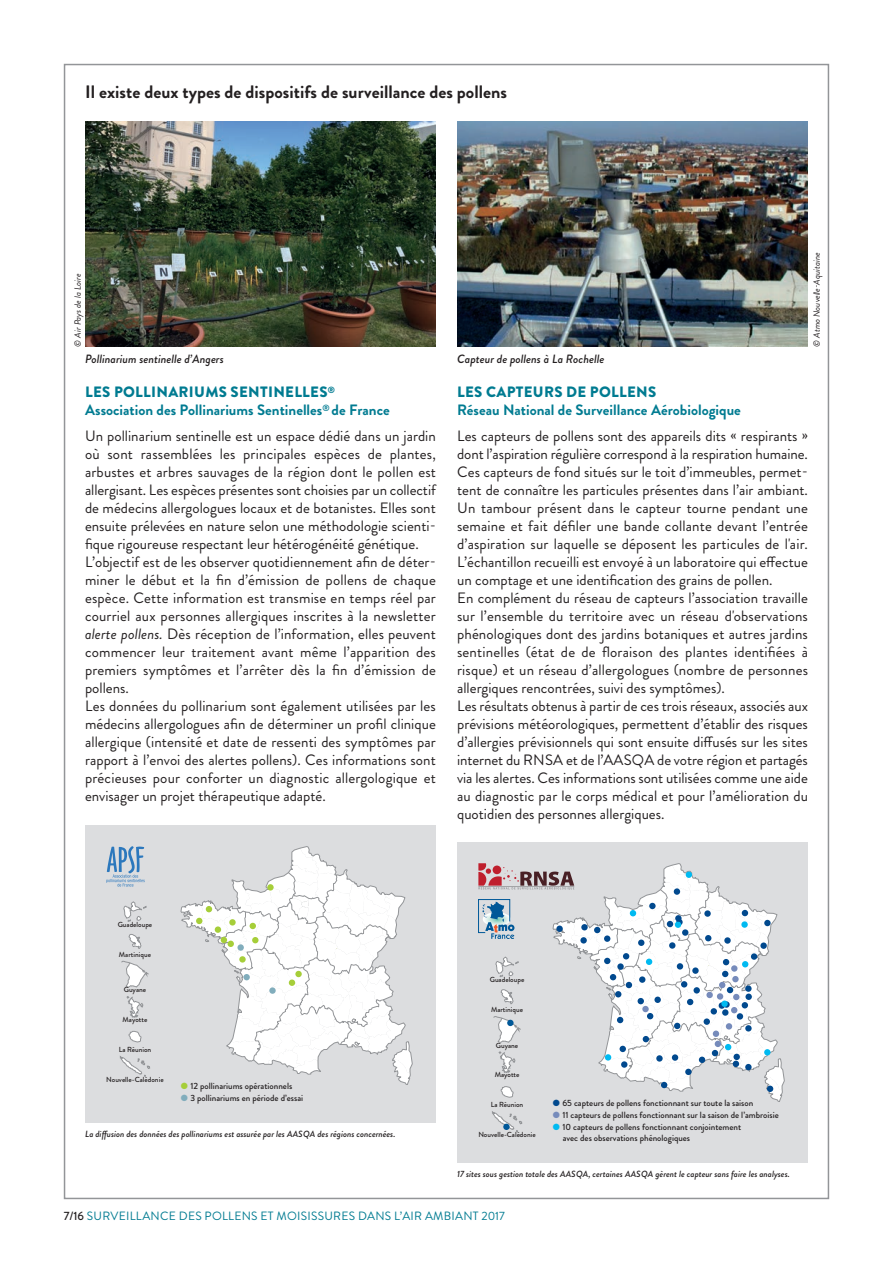
<style>
.page{position:relative;width:893px;height:1263px;background:#fff}
.page>*{position:absolute;margin:0;border:0;box-sizing:border-box;transform-origin:0 0}
.t1{font:700 18px "Brandon Grotesque";color:#231f20}
.t2{font:15px/18px "Brandon Grotesque";color:#231f20}
.t3{font:700 15px/18px "Brandon Grotesque";color:#007b91}
.t4{font:900 15px "Brandon Grotesque";letter-spacing:.02em;color:#007b91}
.t5{font:12px "Brandon Grotesque";letter-spacing:.02em;color:#007b91}
.t6{font:italic 500 12px "Brandon Grotesque";color:#231f20}
.t7{font:500 9px/10.5px "Brandon Grotesque";color:#231f20}
.t8{font:italic 500 9px "Brandon Grotesque";color:#231f20}
.t9{font:italic 9px "Brandon Grotesque";color:#231f20}
.t10{font:500 7.35px "Brandon Grotesque";color:#231f20}
.s1{font-weight:900}
.s2{font-style:italic}
.s3{color:#a6ce39}
.s4{color:#81adbc}
.s5{color:#01498e}
.s6{color:#768bbb}
.s7{color:#00baf1}
.s8{font-weight:500;color:#231f20}
</style>
<div class="page">
<img style="left:457px;top:121px;width:351px;height:226px">
<div style="left:457px;top:842px;width:351px;height:320px;background:#dcdddf"></div>
<svg style="left:492px;top:1111px;width:30px;height:21px"></svg>
<div style="left:503px;top:1123px;width:7px;height:7px;background:#005898;border-radius:50%"></div>
<img style="left:85px;top:121px;width:351px;height:226px">
<div style="left:85px;top:825px;width:351px;height:298px;background:#dcdddf"></div>
<svg style="left:181px;top:846px;width:232px;height:239px"></svg>
<div style="left:237px;top:944px;width:7px;height:7px;background:#81adbc;border-radius:50%"></div>
<div style="left:269px;top:987px;width:7px;height:7px;background:#81adbc;border-radius:50%"></div>
<div style="left:243px;top:974px;width:7px;height:6px;background:#81adbc;border-radius:50%"></div>
<div style="left:295px;top:971px;width:7px;height:6px;background:#a6ce39;border-radius:50%"></div>
<div style="left:289px;top:979px;width:6px;height:7px;background:#a6ce39;border-radius:50%"></div>
<div style="left:239px;top:956px;width:7px;height:6px;background:#a6ce39;border-radius:50%"></div>
<svg style="left:128px;top:934px;width:14px;height:15px"></svg>
<svg style="left:123px;top:901px;width:24px;height:21px"></svg>
<svg style="left:126px;top:996px;width:17px;height:22px"></svg>
<svg style="left:121px;top:961px;width:28px;height:27px"></svg>
<svg style="left:128px;top:1031px;width:14px;height:11px"></svg>
<svg style="left:120px;top:1056px;width:30px;height:21px"></svg>
<svg style="left:106px;top:846px;width:39px;height:41px"></svg>
<svg style="left:478px;top:863px;width:307px;height:239px"></svg>
<div style="left:675px;top:915px;width:7px;height:6px;background:#01498e;border-radius:50%"></div>
<p class="t1" style="left:85px;top:85px;width:423px">Il existe deux types de dispositifs de surveillance des pollens</p>
<p class="t9" style="left:74px;top:347px;width:74px;rotate:-90deg">© Air Pays de la Loire</p>
<p class="t6" style="left:85px;top:355px;width:140px">Pollinarium sentinelle d’Angers</p>
<p class="t6" style="left:457px;top:355px;width:149px">Capteur de pollens à La Rochelle</p>
<p class="t9" style="left:813px;top:347px;width:96px;rotate:-90deg">© Atmo Nouvelle-Aquitaine</p>
<p class="t3" style="left:85px;top:385px;width:306px"><span class="s1">LES POLLINARIUMS SENTINELLES</span><sup>®<br></sup>Association des Pollinariums Sentinelles<sup>®</sup> de France</p>
<p class="t2" style="left:85px;top:429px;width:352px">Un pollinarium sentinelle est un espace dédié dans un jardin où sont rassemblées les principales espèces de plantes, arbustes et arbres sauvages de la région dont le pollen est allergisant. Les espèces présentes sont choisies par un collectif de médecins allergologues locaux et de botanistes. Elles sont ensuite prélevées en nature selon une méthodologie scienti&shy;fique rigoureuse respectant leur hétérogénéité génétique.<br>L’objectif est de les observer quotidiennement afin de déter&shy;miner le début et la fin d’émission de pollens de chaque espèce. Cette information est transmise en temps réel par courriel aux personnes allergiques inscrites à la newsletter <span class="s2">alerte pollens.</span> Dès réception de l’information, elles peuvent commencer leur traitement avant même l’apparition des premiers symptômes et l’arrêter dès la fin d’émission de pollens.<br>Les données du pollinarium sont également utilisées par les médecins allergologues afin de déterminer un profil clinique allergique (intensité et date de ressenti des symptômes par rapport à l’envoi des alertes pollens). Ces informations sont précieuses pour conforter un diagnostic allergologique et envisager un projet thérapeutique adapté.</p>
<p class="t4" style="left:457px;top:387px;width:201px">LES CAPTEURS DE POLLENS</p>
<p class="t3" style="left:457px;top:403px;width:285px">Réseau National de Surveillance Aérobiologique</p>
<p class="t2" style="left:457px;top:429px;width:352px">Les capteurs de pollens sont des appareils dits « respirants » dont l’aspiration régulière correspond à la respiration humaine.<br>Ces capteurs de fond situés sur le toit d’immeubles, permet&shy;tent de connaître les particules présentes dans l’air ambiant.<br>Un tambour présent dans le capteur tourne pendant une semaine et fait défiler une bande collante devant l’entrée d’aspiration sur laquelle se déposent les particules de l'air.<br>L’échantillon recueilli est envoyé à un laboratoire qui effectue un comptage et une identification des grains de pollen.<br>En complément du réseau de capteurs l’association travaille sur l’ensemble du territoire avec un réseau d'observations phénologiques dont des jardins botaniques et autres jardins sentinelles (état de de floraison des plantes identifiées à risque) et un réseau d’allergologues (nombre de personnes allergiques rencontrées, suivi des symptômes).<br>Les résultats obtenus à partir de ces trois réseaux, associés aux prévisions météorologiques, permettent d’établir des risques d’allergies prévisionnels qui sont ensuite diffusés sur les sites internet du RNSA et de l’AASQA de votre région et partagés via les alertes. Ces informations sont utilisées comme une aide au diagnostic par le corps médical et pour l’amélioration du quotidien des personnes allergiques.</p>
<p class="t10" style="left:118px;top:920px;width:36px">Guadeloupe</p>
<p class="t10" style="left:119px;top:950px;width:34px">Martinique</p>
<p class="t10" style="left:124px;top:985px;width:24px">Guyane</p>
<p class="t10" style="left:123px;top:1015px;width:26px">Mayotte</p>
<p class="t10" style="left:119px;top:1045px;width:34px">La Réunion</p>
<p class="t10" style="left:106px;top:1075px;width:59px">Nouvelle-Calédonie</p>
<p class="t7" style="left:181px;top:1082px;width:113px"><span class="s3">●</span> 12 pollinariums opérationnels</p>
<p class="t7" style="left:181px;top:1094px;width:124px"><span class="s4">●</span> 3 pollinariums en période d’essai</p>
<p class="t8" style="left:85px;top:1131px;width:312px">La diffusion des données des pollinariums est assurée par les AASQA des régions concernées.</p>
<p class="t10" style="left:490px;top:975px;width:36px">Guadeloupe</p>
<p class="t10" style="left:491px;top:1005px;width:34px">Martinique</p>
<p class="t10" style="left:496px;top:1041px;width:24px">Guyane</p>
<p class="t10" style="left:495px;top:1070px;width:26px">Mayotte</p>
<p class="t10" style="left:491px;top:1100px;width:34px">La Réunion</p>
<p class="t10" style="left:478px;top:1130px;width:59px">Nouvelle-Calédonie</p>
<p class="t7" style="left:553px;top:1099px;width:202px"><span class="s5">●</span> 65 capteurs de pollens fonctionnant sur toute la saison</p>
<p class="t7" style="left:553px;top:1111px;width:228px"><span class="s6">●</span> 11 capteurs de pollens fonctionnant sur la saison de l’ambroisie</p>
<p class="t7" style="left:563px;top:1123px;width:180px;text-indent:-10px"><span class="s7">●</span> 10 capteurs de pollens fonctionnant conjointement avec des observations phénologiques</p>
<p class="t8" style="left:457px;top:1170px;width:334px">17 sites sous gestion totale des AASQA, certaines AASQA gèrent le capteur sans faire les analyses.</p>
<p class="t5" style="left:64px;top:1212px;width:443px"><span class="s8">7/16</span> SURVEILLANCE DES POLLENS ET MOISISSURES DANS L’AIR AMBIANT 2017</p>
</div>
